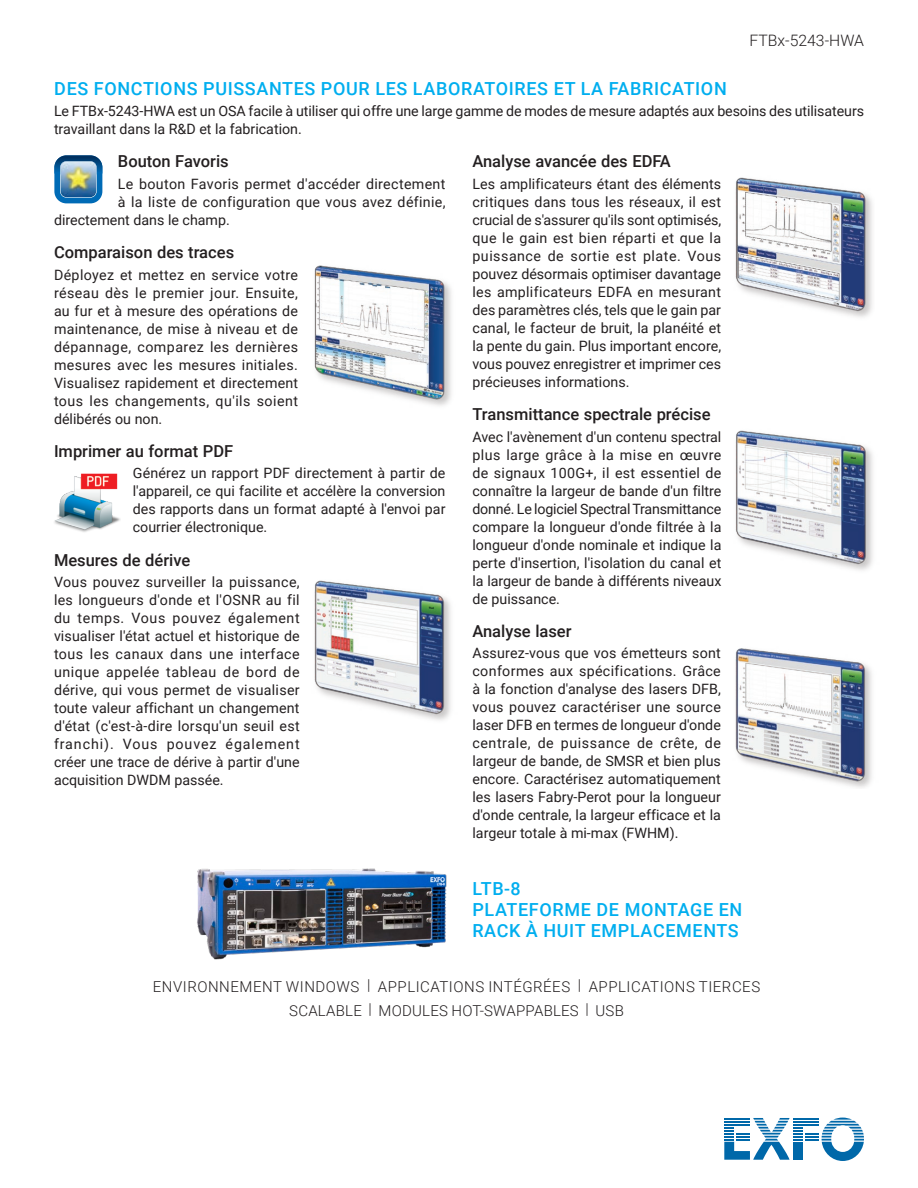
<style>
.page{position:relative;width:918px;height:1188px;background:#fff}
.page>*{position:absolute;margin:0;border:0;box-sizing:border-box;transform-origin:0 0}
.t1{font:500 18px/21px "Roboto";letter-spacing:.035em;color:#00aeef}
.t2{font:500 16.5px "Roboto";color:#231f20}
.t3{font:300 15.75px "Roboto";color:#231f20}
.t4{font:300 15px/24px "Roboto";letter-spacing:.035em;color:#231f20;text-align:center}
.t5{font:14.25px/18px "Roboto";color:#231f20;text-align:justify}
.t6{font:14.25px "Roboto";letter-spacing:.02em;color:#231f20}
.t7{font:14.25px "Roboto";letter-spacing:.025em;color:#231f20}
</style>
<div class="page">
<svg style="left:724px;top:1118px;width:140px;height:43px"></svg>
<hr style="left:724px;top:1124px;width:26px;height:2px;background:#0068a9">
<img style="left:735px;top:177px;width:137px;height:140px">
<img style="left:735px;top:430px;width:138px;height:140px">
<img style="left:735px;top:648px;width:137px;height:140px">
<img style="left:314px;top:580px;width:137px;height:140px">
<img style="left:54px;top:473px;width:66px;height:59px">
<img style="left:314px;top:265px;width:137px;height:141px">
<svg style="left:54px;top:155px;width:48px;height:48px;background:#6192aa"></svg>
<img style="left:197px;top:868px;width:250px;height:92px">
<p class="t3" style="left:750px;top:30px;width:116px">FTBx-5243-HWA</p>
<p class="t1" style="left:54px;top:77px;width:674px">DES FONCTIONS PUISSANTES POUR LES LABORATOIRES ET LA FABRICATION</p>
<p class="t5" style="left:54px;top:101px;width:812px">Le FTBx-5243-HWA est un OSA facile à utiliser qui offre une large gamme de modes de mesure adaptés aux besoins des utilisateurs travaillant dans la R&amp;D et la fabrication.</p>
<p class="t2" style="left:118px;top:150px;width:112px">Bouton Favoris</p>
<p class="t7" style="left:118px;top:174px;width:329px">Le bouton Favoris permet d'accéder directement</p>
<p class="t6" style="left:118px;top:192px;width:329px">à la liste de configuration que vous avez définie,</p>
<p class="t5" style="left:54px;top:210px;width:177px">directement dans le champ.</p>
<p class="t2" style="left:54px;top:241px;width:182px">Comparaison des traces</p>
<p class="t5" style="left:54px;top:265px;width:246px">Déployez et mettez en service votre réseau dès le premier jour. Ensuite, au fur et à mesure des opérations de maintenance, de mise à niveau et de dépannage, comparez les dernières mesures avec les mesures initiales.<br>Visualisez rapidement et directement tous les changements, qu'ils soient délibérés ou non.</p>
<p class="t2" style="left:54px;top:440px;width:181px">Imprimer au format PDF</p>
<p class="t5" style="left:133px;top:464px;width:314px">Générez un rapport PDF directement à partir de l'appareil, ce qui facilite et accélère la conversion des rapports dans un format adapté à l'envoi par courrier électronique.</p>
<p class="t2" style="left:54px;top:548px;width:138px">Mesures de dérive</p>
<p class="t5" style="left:54px;top:573px;width:247px">Vous pouvez surveiller la puissance, les longueurs d'onde et l'OSNR au fil du temps. Vous pouvez également visualiser l'état actuel et historique de tous les canaux dans une interface unique appelée tableau de bord de dérive, qui vous permet de visualiser toute valeur affichant un changement d'état (c'est-à-dire lorsqu'un seuil est franchi). Vous pouvez également créer une trace de dérive à partir d'une acquisition DWDM passée.</p>
<p class="t2" style="left:472px;top:150px;width:200px">Analyse avancée des EDFA</p>
<p class="t5" style="left:472px;top:174px;width:250px">Les amplificateurs étant des éléments critiques dans tous les réseaux, il est crucial de s'assurer qu'ils sont optimisés, que le gain est bien réparti et que la puissance de sortie est plate. Vous pouvez désormais optimiser davantage les amplificateurs EDFA en mesurant des paramètres clés, tels que le gain par canal, le facteur de bruit, la planéité et la pente du gain. Plus important encore, vous pouvez enregistrer et imprimer ces précieuses informations.</p>
<p class="t2" style="left:472px;top:403px;width:240px">Transmittance spectrale précise</p>
<p class="t5" style="left:472px;top:427px;width:250px">Avec l'avènement d'un contenu spectral plus large grâce à la mise en œuvre de signaux 100G+, il est essentiel de connaître la largeur de bande d'un filtre donné. Le logiciel Spectral Transmittance compare la longueur d'onde filtrée à la longueur d'onde nominale et indique la perte d'insertion, l'isolation du canal et la largeur de bande à différents niveaux de puissance.</p>
<p class="t2" style="left:472px;top:620px;width:101px">Analyse laser</p>
<p class="t5" style="left:472px;top:644px;width:250px">Assurez-vous que vos émetteurs sont conformes aux spécifications. Grâce à la fonction d'analyse des lasers DFB, vous pouvez caractériser une source laser DFB en termes de longueur d'onde centrale, de puissance de crête, de largeur de bande, de SMSR et bien plus encore. Caractérisez automatiquement les lasers Fabry-Perot pour la longueur d'onde centrale, la largeur efficace et la largeur totale à mi-max (FWHM).</p>
<p class="t1" style="left:472px;top:878px;width:272px">LTB-8<br>PLATEFORME DE MONTAGE EN<br>RACK À HUIT EMPLACEMENTS</p>
<p class="t4" style="left:153px;top:974px;width:609px">ENVIRONNEMENT WINDOWS | APPLICATIONS INTÉGRÉES | APPLICATIONS TIERCES<br>SCALABLE | MODULES HOT-SWAPPABLES | USB</p>
</div>
